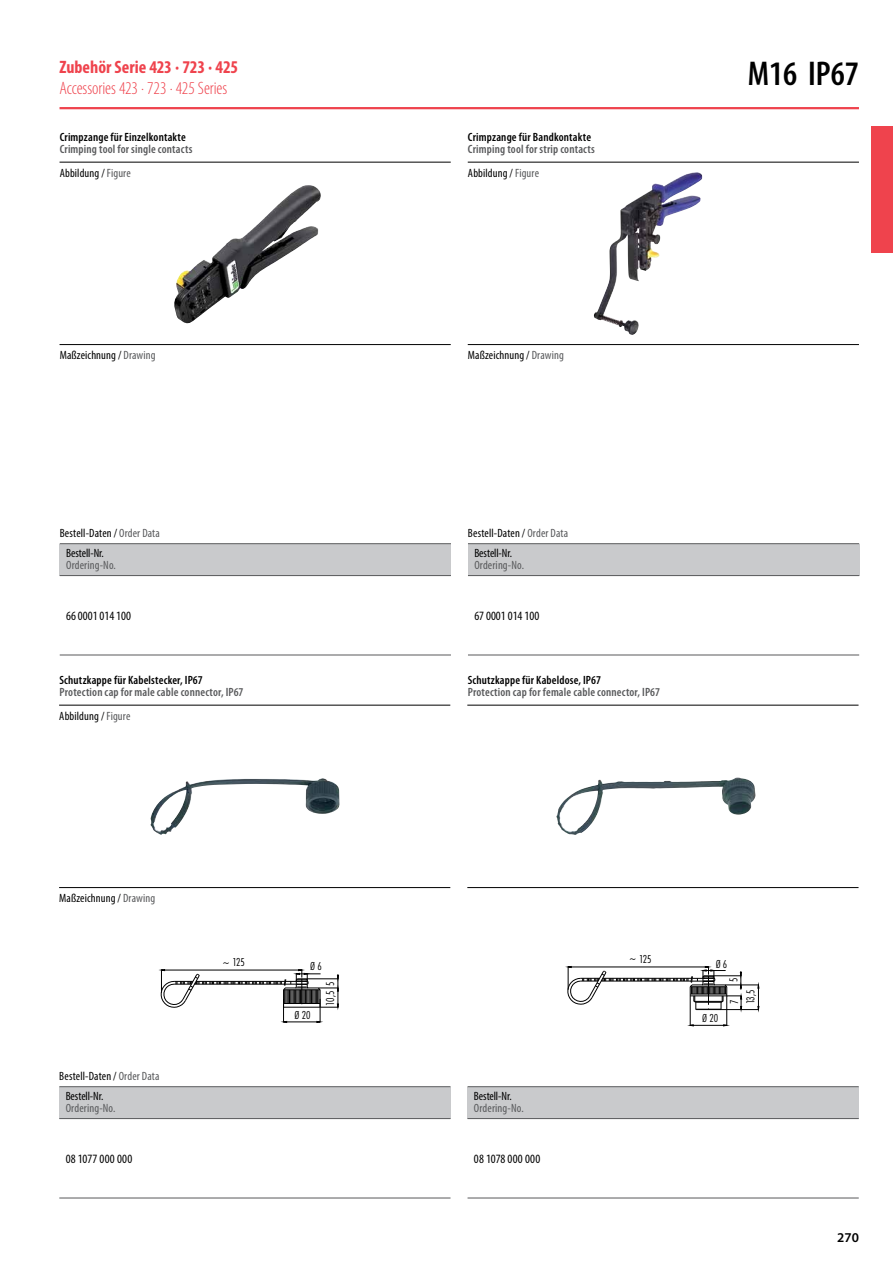
<style>
.page{position:relative;width:893px;height:1263px;background:#fff}
.page>*{position:absolute;margin:0;border:0;box-sizing:border-box;transform-origin:0 0}
.t1{font:600 condensed 34.5px "Myriad Pro";color:#000}
.t2{font:300 condensed 18px "Myriad Pro";letter-spacing:-.005em;color:#ef434d}
.t3{font:700 condensed 18px "Myriad Pro";color:#ef434d}
.t4{font:600 13.5px "Myriad Pro";color:#000}
.t5{font:condensed 12.75px "Myriad Pro";color:#000}
.t6{font:condensed 12px "Myriad Pro";letter-spacing:.01em;color:#000}
.t7{font:600 condensed 12px "Myriad Pro";letter-spacing:.015em;color:#58595b}
.t8{font:600 condensed 12px "Myriad Pro";letter-spacing:.015em;color:#000}
.t9{font:condensed 12px "Myriad Pro";letter-spacing:.01em;color:#58595b}
.t10{font:300 condensed 12px "Futura T";letter-spacing:-.02em;color:#000}
.s1{color:#58595b}
</style>
<div class="page">
<hr style="left:60px;top:107px;width:799px;height:2px;background:#ef434d">
<div style="left:872px;top:126px;width:21px;height:127px;background:#ef434d"></div>
<div style="left:59px;top:1087px;width:391px;height:31px;background:#c9cacc"></div>
<hr style="left:59px;top:1086px;width:391px;height:1px;background:#58595b">
<hr style="left:59px;top:1118px;width:391px;height:1px;background:#58595b">
<hr style="left:59px;top:1198px;width:391px;height:1px;background:#58595b">
<div style="left:468px;top:1087px;width:391px;height:31px;background:#c9cacc"></div>
<hr style="left:468px;top:1118px;width:391px;height:1px;background:#58595b">
<hr style="left:468px;top:1086px;width:391px;height:1px;background:#58595b">
<hr style="left:468px;top:1198px;width:391px;height:1px;background:#58595b">
<hr style="left:467px;top:887px;width:391px;height:1px;background:#000">
<hr style="left:467px;top:705px;width:391px;height:1px;background:#000">
<hr style="left:59px;top:887px;width:391px;height:1px;background:#000">
<hr style="left:59px;top:705px;width:391px;height:1px;background:#000">
<img style="left:151px;top:778px;width:169px;height:57px">
<img style="left:619px;top:777px;width:119px;height:5px">
<hr style="left:284px;top:1022px;width:36px;height:1px;background:#000">
<svg style="left:161px;top:969px;width:178px;height:53px"></svg>
<hr style="left:721px;top:1009px;width:38px;height:1px;background:#000">
<hr style="left:725px;top:985px;width:34px;height:1px;background:#000">
<svg style="left:758px;top:984px;width:1px;height:25px"></svg>
<svg style="left:567px;top:966px;width:175px;height:60px"></svg>
<div style="left:60px;top:544px;width:391px;height:32px;background:#c9cacc"></div>
<hr style="left:60px;top:575px;width:391px;height:1px;background:#58595b">
<hr style="left:60px;top:543px;width:391px;height:1px;background:#58595b">
<hr style="left:60px;top:655px;width:391px;height:1px;background:#58595b">
<div style="left:468px;top:544px;width:391px;height:32px;background:#c9cacc"></div>
<hr style="left:468px;top:575px;width:391px;height:1px;background:#58595b">
<hr style="left:468px;top:543px;width:391px;height:1px;background:#58595b">
<hr style="left:468px;top:655px;width:391px;height:1px;background:#58595b">
<hr style="left:60px;top:344px;width:391px;height:1px;background:#000">
<hr style="left:468px;top:344px;width:391px;height:1px;background:#000">
<hr style="left:60px;top:162px;width:391px;height:1px;background:#000">
<hr style="left:468px;top:162px;width:391px;height:1px;background:#000">
<img style="left:174px;top:185px;width:147px;height:139px">
<img style="left:594px;top:172px;width:100px;height:163px">
<h2 class="t3" style="left:60px;top:56px;width:180px">Zubehör Serie 423 · 723 · 425</h2>
<h2 class="t2" style="left:60px;top:77px;width:169px">Accessories 423 · 723 · 425 Series</h2>
<p class="t8" style="left:60px;top:129px;width:128px">Crimpzange für Einzelkontakte</p>
<p class="t7" style="left:60px;top:141px;width:134px">Crimping tool for single contacts</p>
<p class="t8" style="left:468px;top:129px;width:125px">Crimpzange für Bandkontakte</p>
<p class="t7" style="left:468px;top:141px;width:128px">Crimping tool for strip contacts</p>
<p class="t6" style="left:60px;top:166px;width:73px">Abbildung / <span class="s1">Figure</span></p>
<p class="t6" style="left:468px;top:166px;width:73px">Abbildung / <span class="s1">Figure</span></p>
<h1 class="t1" style="left:748px;top:53px;width:113px">M16 IP67</h1>
<p class="t6" style="left:60px;top:348px;width:97px">Maßzeichnung / <span class="s1">Drawing</span></p>
<p class="t6" style="left:468px;top:348px;width:97px">Maßzeichnung / <span class="s1">Drawing</span></p>
<p class="t6" style="left:60px;top:525px;width:102px">Bestell-Daten / <span class="s1">Order Data</span></p>
<p class="t6" style="left:468px;top:525px;width:102px">Bestell-Daten / <span class="s1">Order Data</span></p>
<p class="t6" style="left:66px;top:546px;width:39px">Bestell-Nr.</p>
<p class="t9" style="left:66px;top:558px;width:51px">Ordering-No.</p>
<p class="t6" style="left:474px;top:546px;width:39px">Bestell-Nr.</p>
<p class="t9" style="left:474px;top:558px;width:51px">Ordering-No.</p>
<p class="t5" style="left:66px;top:608px;width:66px">66 0001 014 100</p>
<p class="t5" style="left:474px;top:608px;width:66px">67 0001 014 100</p>
<p class="t8" style="left:60px;top:672px;width:145px">Schutzkappe für Kabelstecker, IP67</p>
<p class="t7" style="left:60px;top:684px;width:185px">Protection cap for male cable connector, IP67</p>
<p class="t8" style="left:468px;top:672px;width:135px">Schutzkappe für Kabeldose, IP67</p>
<p class="t7" style="left:468px;top:684px;width:194px">Protection cap for female cable connector, IP67</p>
<p class="t6" style="left:59px;top:709px;width:73px">Abbildung / <span class="s1">Figure</span></p>
<p class="t6" style="left:59px;top:891px;width:97px">Maßzeichnung / <span class="s1">Drawing</span></p>
<p class="t6" style="left:59px;top:1068px;width:102px">Bestell-Daten / <span class="s1">Order Data</span></p>
<p class="t6" style="left:66px;top:1089px;width:39px">Bestell-Nr.</p>
<p class="t9" style="left:66px;top:1101px;width:51px">Ordering-No.</p>
<p class="t5" style="left:66px;top:1151px;width:68px">08 1077 000 000</p>
<p class="t10" style="left:629px;top:952px;width:24px">~ 125</p>
<p class="t10" style="left:222px;top:955px;width:24px">~ 125</p>
<p class="t10" style="left:716px;top:957px;width:13px">Ø 6</p>
<p class="t10" style="left:310px;top:959px;width:13px">Ø 6</p>
<p class="t10" style="left:294px;top:1008px;width:18px">Ø 20</p>
<p class="t10" style="left:323px;top:1006px;width:26px;rotate:-90deg">10,5 5</p>
<p class="t10" style="left:702px;top:1011px;width:18px">Ø 20</p>
<p class="t10" style="left:726px;top:981px;width:6px;rotate:-90deg">5</p>
<p class="t10" style="left:727px;top:1004px;width:6px;rotate:-90deg">7</p>
<p class="t10" style="left:743px;top:1004px;width:16px;rotate:-90deg">13,5</p>
<p class="t6" style="left:474px;top:1089px;width:39px">Bestell-Nr.</p>
<p class="t9" style="left:474px;top:1101px;width:51px">Ordering-No.</p>
<p class="t5" style="left:474px;top:1151px;width:68px">08 1078 000 000</p>
<p class="t4" style="left:837px;top:1229px;width:23px">270</p>
</div>
